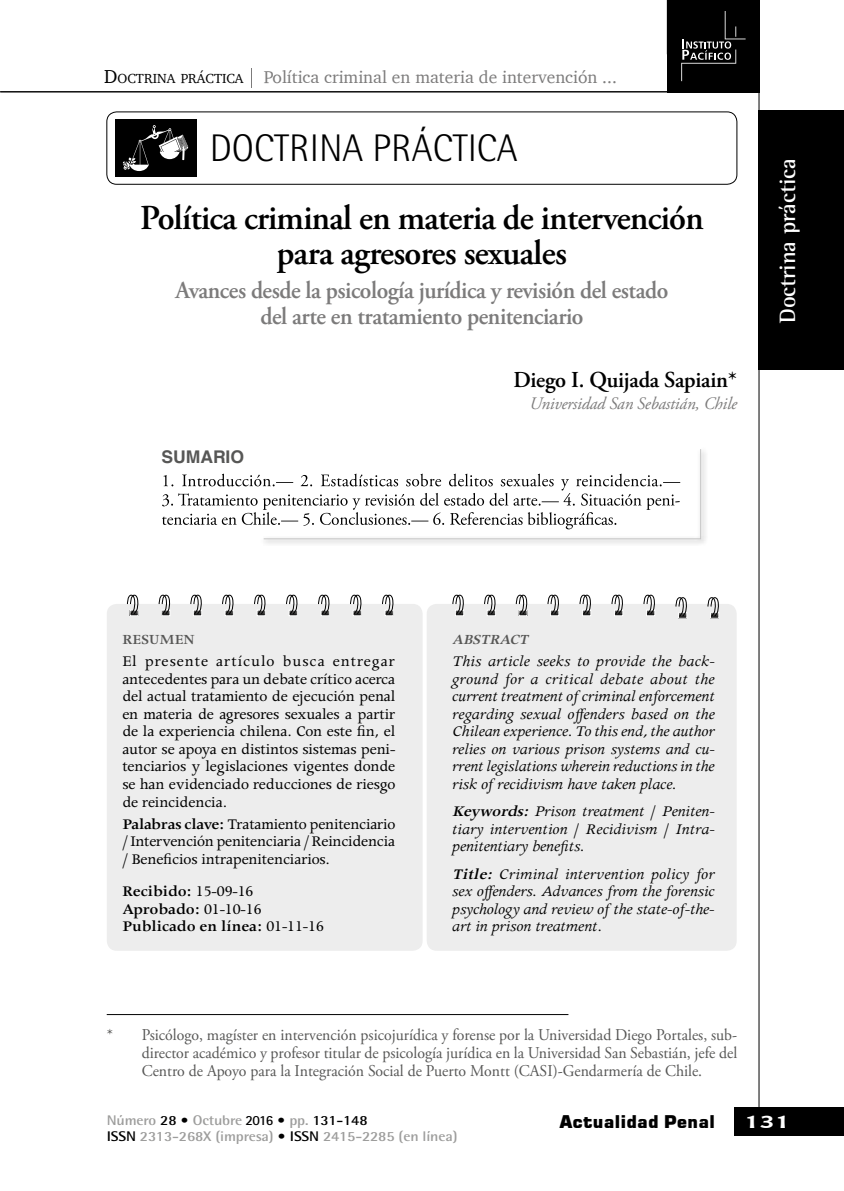
<style>
.page{position:relative;width:844px;height:1191px;background:#fff}
.page>*{position:absolute;margin:0;border:0;box-sizing:border-box;transform-origin:0 0}
.t1{font:300 38.5px "Rotis Semi Sans Std";color:#000}
.t2{font:600 35px/35px "Adobe Garamond Pro";letter-spacing:-.02em;color:#000;text-align:center}
.t3{font:600 24.5px/26.2px "Adobe Garamond Pro";letter-spacing:-.02em;color:#7c7b7b;text-align:center;scale:.96 1}
.t4{font:600 22.75px "Adobe Garamond Pro";letter-spacing:-.01em;color:#000}
.t5{font:700 22.75px "Rotis Semi Serif Std";color:#fff}
.t6{font:17.5px "Charter";color:#7c7b7b}
.t7{font:italic 17.5px "Adobe Garamond Pro";letter-spacing:-.01em;color:#7c7b7b}
.t8{font:17.5px "Square 721 Blk";color:#000}
.t9{font:700 17.5px "Helvetica";color:#575756}
.t10{font:700 17.5px "Chianti BT";color:#fff;scale:1.45 1}
.t11{font:italic 16.62px/17.5px "Apollo MT Std";letter-spacing:-.01em;color:#000;text-align:justify}
.t12{font:16.62px/17.5px "Apollo MT Std";letter-spacing:-.01em;color:#000;text-align:justify}
.t13{font:600 16.62px/17.5px "Apollo MT Std";letter-spacing:-.01em;color:#000}
.t14{font:16.45px/18.4px "Adobe Garamond Pro";letter-spacing:-.01em;color:#575756;text-align:justify;scale:.96 1}
.t15{font:italic 600 15.75px "Apollo MT Std";color:#575756}
.t16{font:600 15.75px "Apollo MT Std";color:#575756}
.t17{font:700 14px/15.4px "Rotis Semi Sans Std";letter-spacing:-.01em;color:#9d9d9c;scale:1.1 1}
.s1{font-size:19.25px;color:#000}
.s2{font-size:13.47px;color:#000}
.s3{font-weight:600}
.s4{font-weight:400}
.s5{color:#000}
.s6{font-family:"Rotis Sans Serif Std";color:#000}
</style>
<div class="page">
<div style="left:734px;top:1107px;width:109px;height:29px;background:#000"></div>
<hr style="left:758px;top:92px;width:1px;height:1015px;background:#000">
<div style="left:667px;top:0;width:92px;height:92px;background:#000"></div>
<svg style="left:681px;top:11px;width:65px;height:70px"></svg>
<hr style="left:0;top:91px;width:759px;height:1px;background:#000">
<svg style="left:251px;top:68px;width:1px;height:20px"></svg>
<div style="left:758px;top:111px;width:85px;height:259px;background:#000"></div>
<div style="left:260px;top:446px;width:447px;height:100px;background:#000;opacity:.51"></div>
<svg style="left:162px;top:448px;width:539px;height:91px"></svg>
<div style="left:161px;top:449px;width:92px;height:14px;background:#fff"></div>
<div style="left:115px;top:120px;width:81px;height:57px;background:#000"></div>
<svg style="left:123px;top:125px;width:65px;height:46px"></svg>
<div style="left:107px;top:112px;width:630px;height:72px;border:1px solid #000;border-radius:10px"></div>
<div style="left:107px;top:604px;width:315px;height:346px;background:#ededed;border-radius:10px"></div>
<div style="left:426px;top:604px;width:310px;height:346px;background:#ededed;border-radius:10px"></div>
<svg style="left:222px;top:594px;width:12px;height:22px"></svg>
<svg style="left:547px;top:594px;width:12px;height:22px"></svg>
<svg style="left:190px;top:594px;width:12px;height:22px"></svg>
<svg style="left:515px;top:594px;width:13px;height:22px"></svg>
<svg style="left:158px;top:594px;width:13px;height:22px"></svg>
<svg style="left:484px;top:594px;width:12px;height:22px"></svg>
<svg style="left:126px;top:594px;width:13px;height:22px"></svg>
<svg style="left:452px;top:594px;width:12px;height:22px"></svg>
<svg style="left:254px;top:594px;width:12px;height:22px"></svg>
<svg style="left:579px;top:594px;width:12px;height:22px"></svg>
<svg style="left:286px;top:594px;width:12px;height:22px"></svg>
<svg style="left:611px;top:594px;width:12px;height:22px"></svg>
<svg style="left:318px;top:594px;width:12px;height:22px"></svg>
<svg style="left:643px;top:594px;width:12px;height:22px"></svg>
<svg style="left:350px;top:594px;width:12px;height:22px"></svg>
<svg style="left:675px;top:597px;width:12px;height:21px"></svg>
<svg style="left:382px;top:594px;width:12px;height:22px"></svg>
<svg style="left:707px;top:597px;width:12px;height:21px"></svg>
<hr style="left:107px;top:1014px;width:461px;height:1px;background:#000">
<p class="t6" style="left:104px;top:62px;width:514px"><span class="s1">D</span><span class="s2">OCTRINA PRÁCTICA</span> Política criminal en materia de intervención ...</p>
<h1 class="t1" style="left:210px;top:126px;width:309px">DOCTRINA PRÁCTICA</h1>
<h2 class="t2" style="left:140px;top:201px;width:565px">Política criminal en materia de intervención para agresores sexuales</h2>
<h3 class="t3" style="left:175px;top:277px;width:514px">Avances desde la psicología jurídica y revisión del estado del arte en tratamiento penitenciario</h3>
<h3 class="t4" style="left:513px;top:366px;width:225px">Diego I. Quijada Sapiain*</h3>
<p class="t7" style="left:529px;top:393px;width:209px">Universidad San Sebastián, Chile</p>
<p class="t9" style="left:161px;top:442px;width:84px">SUMARIO</p>
<h3 class="t5" style="left:773px;top:323px;width:166px;rotate:-90deg">Doctrina práctica</h3>
<p class="t16" style="left:122px;top:631px;width:74px">RESUMEN</p>
<p class="t12" style="left:122px;top:654px;width:274px">El presente artículo busca entregar antecedentes para un debate crítico acerca del actual tratamiento de ejecución penal en materia de agresores sexuales a partir de la experiencia chilena. Con este fin, el autor se apoya en distintos sistemas peni&shy;tenciarios y legislaciones vigentes donde se han evidenciado reducciones de riesgo de reincidencia.</p>
<p class="t12" style="left:122px;top:816px;width:274px"><span class="s3">Palabras clave:</span> Tratamiento penitenciario / Intervención penitenciaria / Reincidencia / Beneficios intrapenitenciarios.</p>
<p class="t13" style="left:122px;top:884px;width:203px">Recibido: <span class="s4">15-09-16<br></span>Aprobado: <span class="s4">01-10-16<br></span>Publicado en línea: <span class="s4">01-11-16</span></p>
<p class="t15" style="left:452px;top:630px;width:82px">ABSTRACT</p>
<p class="t11" style="left:452px;top:653px;width:264px">This article seeks to provide the back&shy;ground for a critical debate about the current treatment of criminal enforcement regarding sexual offenders based on the Chilean experience. To this end, the author relies on various prison systems and cu&shy;rrent legislations wherein reductions in the risk of recidivism have taken place.</p>
<p class="t11" style="left:452px;top:803px;width:264px"><span class="s3">Keywords:</span> Prison treatment / Peniten&shy;tiary intervention / Recidivism / Intra&shy;penitentiary benefits.</p>
<p class="t11" style="left:452px;top:866px;width:264px"><span class="s3">Title:</span> Criminal intervention policy for sex offenders. Advances from the forensic psychology and review of the state-of-the&shy;art in prison treatment.</p>
<p class="t14" style="left:142px;top:1025px;width:621px;text-indent:-35px">* Psicólogo, magíster en intervención psicojurídica y forense por la Universidad Diego Portales, sub&shy;director académico y profesor titular de psicología jurídica en la Universidad San Sebastián, jefe del Centro de Apoyo para la Integración Social de Puerto Montt (CASI)-Gendarmería de Chile.</p>
<p class="t17" style="left:107px;top:1112px;width:320px">Número <span class="s5">28 •</span> Octubre <span class="s6">2016</span> <span class="s5">•</span> pp. <span class="s5">131-148<br>ISSN</span> 2313-268X (impresa) <span class="s5">• ISSN</span> 2415-2285 (en línea)</p>
<p class="t8" style="left:559px;top:1111px;width:157px">Actualidad Penal</p>
<p class="t10" style="left:744px;top:1109px;width:33px">131</p>
</div>
